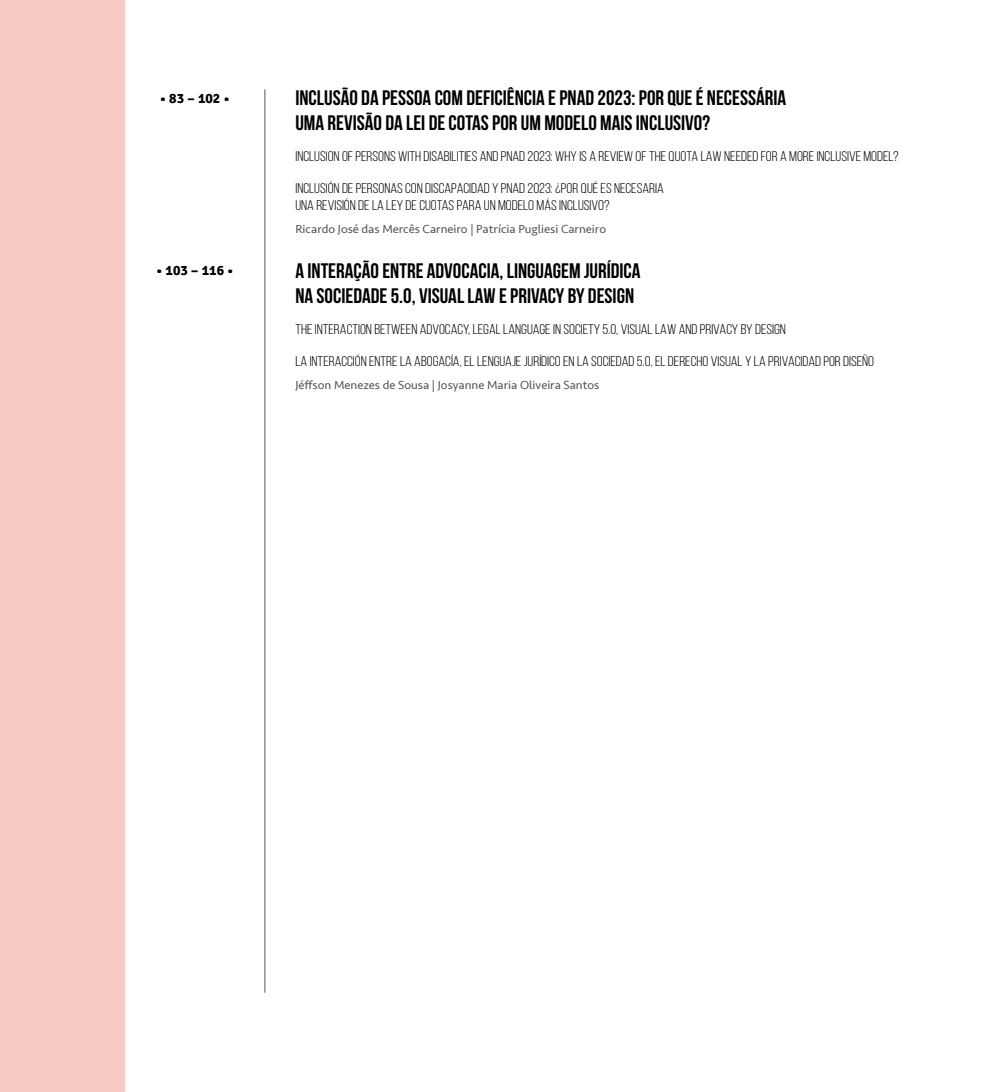
<style>
.page{position:relative;width:993px;height:1092px;background:#fff}
.page>*{position:absolute;margin:0;border:0;box-sizing:border-box;transform-origin:0 0}
.t1{font:700 21px/24.5px "Bebas Neue";color:#000}
.t2{font:14px/17.5px "Bebas Neue";color:#000;scale:1.1 1}
.t3{font:700 14px "Signika";color:#000}
.t4{font:12.25px "Seravek";color:#575756}
</style>
<div class="page">
<hr style="left:264px;top:89px;width:1px;height:903px;background:#575756">
<div style="left:0;top:0;width:124px;height:1091px;background:#f8cac4"></div>
<p class="t3" style="left:160px;top:89px;width:72px">• 83 – 102 •</p>
<h1 class="t1" style="left:295px;top:85px;width:492px">INCLUSÃO DA PESSOA COM DEFICIÊNCIA E PNAD 2023: POR QUE É NECESSÁRIA<br>UMA REVISÃO DA LEI DE COTAS POR UM MODELO MAIS INCLUSIVO?</h1>
<p class="t2" style="left:295px;top:147px;width:550px">INCLUSION OF PERSONS WITH DISABILITIES AND PNAD 2023: WHY IS A REVIEW OF THE QUOTA LAW NEEDED FOR A MORE INCLUSIVE MODEL?</p>
<p class="t2" style="left:295px;top:179px;width:336px">INCLUSIÓN DE PERSONAS CON DISCAPACIDAD Y PNAD 2023: ¿POR QUÉ ES NECESARIA<br>UNA REVISIÓN DE LA LEY DE CUOTAS PARA UN MODELO MÁS INCLUSIVO?</p>
<p class="t4" style="left:295px;top:219px;width:312px">Ricardo José das Mercês Carneiro | Patrícia Pugliesi Carneiro</p>
<h1 class="t1" style="left:295px;top:259px;width:346px">A INTERAÇÃO ENTRE ADVOCACIA, LINGUAGEM JURÍDICA<br>NA SOCIEDADE 5.0, VISUAL LAW E PRIVACY BY DESIGN</h1>
<p class="t2" style="left:295px;top:321px;width:447px">THE INTERACTION BETWEEN ADVOCACY, LEGAL LANGUAGE IN SOCIETY 5.0, VISUAL LAW AND PRIVACY BY DESIGN</p>
<p class="t2" style="left:295px;top:352px;width:527px">LA INTERACCIÓN ENTRE LA ABOGACÍA, EL LENGUAJE JURÍDICO EN LA SOCIEDAD 5.0, EL DERECHO VISUAL Y LA PRIVACIDAD POR DISEÑO</p>
<p class="t4" style="left:295px;top:375px;width:305px">Jéffson Menezes de Sousa | Josyanne Maria Oliveira Santos</p>
<p class="t3" style="left:156px;top:261px;width:79px">• 103 – 116 •</p>
</div>
